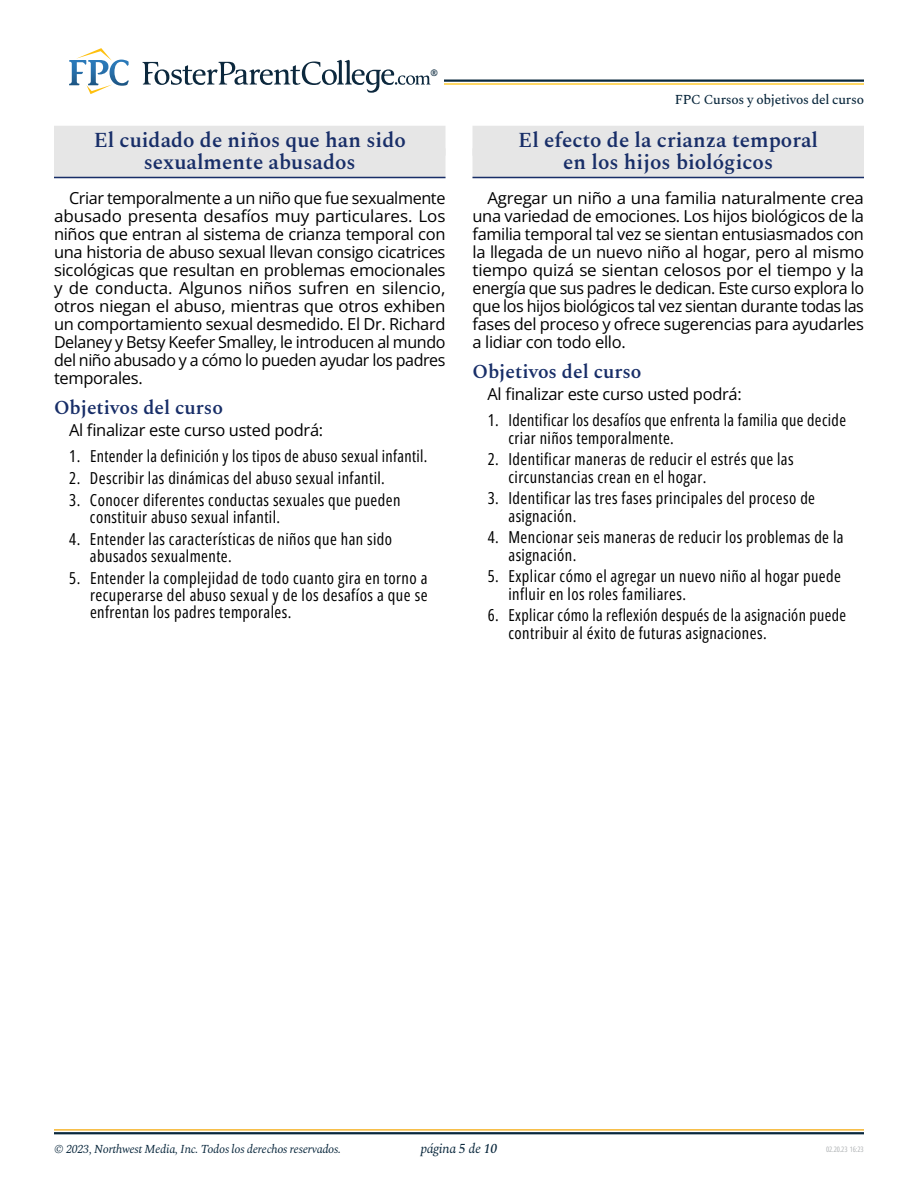
<style>
.page{position:relative;width:918px;height:1188px;background:#fff}
.page>*{position:absolute;margin:0;border:0;box-sizing:border-box;transform-origin:0 0}
.t1{font:600 21px/22.5px "Spectral";color:#182e68;text-align:center}
.t2{font:600 19.5px "Spectral";color:#182e68}
.t3{font:16.5px/18px "Open Sans";letter-spacing:-.02em;color:#000;text-align:justify}
.t4{font:16.5px/17.2px "Open Sans Condensed";letter-spacing:.025em;color:#000}
.t5{font:500 13.5px "Spectral";letter-spacing:-.02em;color:#0a283d}
.t6{font:italic 13.5px "Spectral";letter-spacing:-.025em;color:#0a283d}
.t7{font:italic 12px "Spectral";letter-spacing:-.02em;color:#0a283d}
.t8{font:700 9px "Open Sans";color:#0a283d}
.t9{font:7.5px "Open Sans Condensed";letter-spacing:-.02em;color:#b1b4b6}
.s1{font-weight:500}
</style>
<div class="page">
<div style="left:54px;top:126px;width:392px;height:30px;background:#e6e6e6"></div>
<div style="left:54px;top:148px;width:392px;height:30px;background:#e6e6e6"></div>
<hr style="left:54px;top:177px;width:392px;height:1px;background:#182e68">
<div style="left:472px;top:126px;width:392px;height:30px;background:#e6e6e6"></div>
<div style="left:472px;top:148px;width:392px;height:30px;background:#e6e6e6"></div>
<hr style="left:472px;top:177px;width:392px;height:1px;background:#182e68">
<hr style="left:54px;top:1129px;width:810px;height:2px;background:#f7b732">
<hr style="left:54px;top:1132px;width:810px;height:2px;background:#0a283d">
<svg style="left:143px;top:60px;width:287px;height:33px"></svg>
<svg style="left:69px;top:48px;width:60px;height:46px"></svg>
<hr style="left:444px;top:83px;width:420px;height:2px;background:#fc3">
<hr style="left:444px;top:80px;width:420px;height:2px;background:#0a283d">
<p class="t8" style="left:430px;top:67px;width:9px">®</p>
<p class="t1" style="left:94px;top:127px;width:314px">El cuidado de niños que han sido sexualmente abusados</p>
<p class="t3" style="left:54px;top:188px;width:393px;text-indent:15px">Criar temporalmente a un niño que fue sexualmente abusado presenta desafíos muy particulares. Los niños que entran al sistema de crianza temporal con una historia de abuso sexual llevan consigo cicatrices sicológicas que resultan en problemas emocionales y de conducta. Algunos niños sufren en silencio, otros niegan el abuso, mientras que otros exhiben un comportamiento sexual desmedido. El Dr. Richard Delaney y Betsy Keefer Smalley, le introducen al mundo del niño abusado y a cómo lo pueden ayudar los padres temporales.</p>
<p class="t2" style="left:54px;top:393px;width:171px">Objetivos del curso</p>
<p class="t3" style="left:69px;top:421px;width:256px">Al finalizar este curso usted podrá:</p>
<p class="t4" style="left:69px;top:447px;width:360px">1. Entender la definición y los tipos de abuso sexual infantil.</p>
<p class="t4" style="left:69px;top:469px;width:317px">2. Describir las dinámicas del abuso sexual infantil.</p>
<p class="t4" style="left:90px;top:491px;width:312px;text-indent:-21px">3. Conocer diferentes conductas sexuales que pueden constituir abuso sexual infantil.</p>
<p class="t4" style="left:90px;top:530px;width:304px;text-indent:-21px">4. Entender las características de niños que han sido abusados sexualmente.</p>
<p class="t4" style="left:90px;top:569px;width:339px;text-align:justify;text-indent:-21px">5. Entender la complejidad de todo cuanto gira en torno a recuperarse del abuso sexual y de los desafíos a que se enfrentan los padres temporales.</p>
<p class="t5" style="left:675px;top:89px;width:191px">FPC Cursos y objetivos del curso</p>
<p class="t1" style="left:518px;top:127px;width:301px">El efecto de la crianza temporal en los hijos biológicos</p>
<p class="t3" style="left:472px;top:188px;width:393px;text-indent:15px">Agregar un niño a una familia naturalmente crea una variedad de emociones. Los hijos biológicos de la familia temporal tal vez se sientan entusiasmados con la llegada de un nuevo niño al hogar, pero al mismo tiempo quizá se sientan celosos por el tiempo y la energía que sus padres le dedican. Este curso explora lo que los hijos biológicos tal vez sientan durante todas las fases del proceso y ofrece sugerencias para ayudarles a lidiar con todo ello.</p>
<p class="t2" style="left:472px;top:357px;width:171px">Objetivos del curso</p>
<p class="t3" style="left:488px;top:385px;width:256px">Al finalizar este curso usted podrá:</p>
<p class="t4" style="left:508px;top:411px;width:339px;text-indent:-21px">1. Identificar los desafíos que enfrenta la familia que decide criar niños temporalmente.</p>
<p class="t4" style="left:508px;top:450px;width:287px;text-indent:-21px">2. Identificar maneras de reducir el estrés que las circunstancias crean en el hogar.</p>
<p class="t4" style="left:508px;top:489px;width:308px;text-indent:-21px">3. Identificar las tres fases principales del proceso de asignación.</p>
<p class="t4" style="left:508px;top:528px;width:337px;text-indent:-21px">4. Mencionar seis maneras de reducir los problemas de la asignación.</p>
<p class="t4" style="left:508px;top:567px;width:334px;text-indent:-21px">5. Explicar cómo el agregar un nuevo niño al hogar puede influir en los roles familiares.</p>
<p class="t4" style="left:508px;top:606px;width:339px;text-indent:-21px">6. Explicar cómo la reflexión después de la asignación puede contribuir al éxito de futuras asignaciones.</p>
<p class="t7" style="left:54px;top:1140px;width:289px">© 2023, Northwest Media, Inc. Todos los derechos reservados.</p>
<p class="t6" style="left:420px;top:1138px;width:79px">página <span class="s1">5</span> de <span class="s1">10</span></p>
<p class="t9" style="left:826px;top:1145px;width:39px">02.20.23 16:23</p>
</div>
